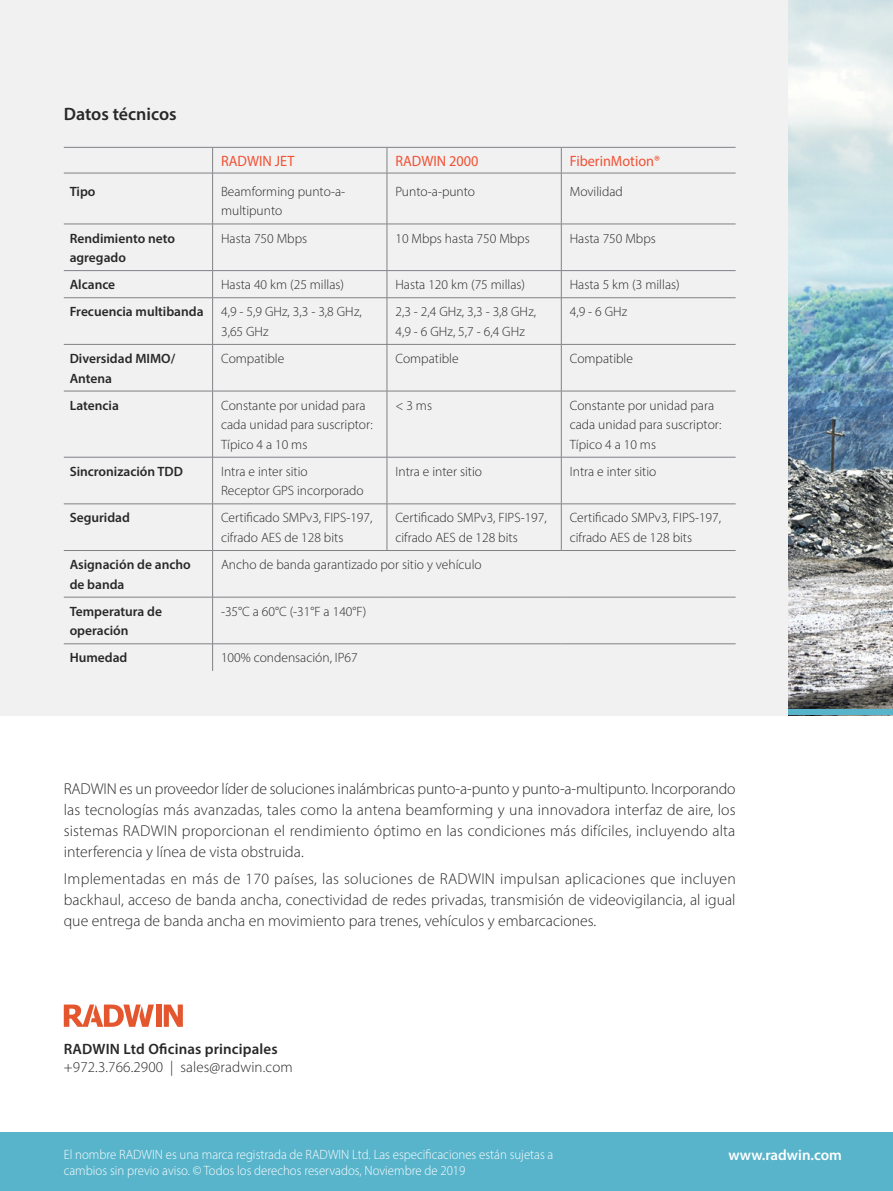
<style>
.page{position:relative;width:893px;height:1191px;background:#fff}
.page>*{position:absolute;margin:0;border:0;box-sizing:border-box;transform-origin:0 0}
.t1{font:600 18px "Myriad Pro";color:#292829}
.t2{font:300 15.75px/21px "Myriad Pro";color:#292829;text-align:justify}
.t3{font:15px "Myriad Pro";color:#f05133;scale:.95 1}
.t4{font:300 15px "Myriad Pro";letter-spacing:.01em;color:#292829}
.t5{font:600 15px "Myriad Pro";letter-spacing:.01em;color:#292829}
.t6{font:600 15px "Myriad Pro";color:#fff}
.t7{font:300 13.5px/19.5px "Myriad Pro";color:#292829}
.t8{font:600 13.5px/19.5px "Myriad Pro";color:#292829}
.t9{font:300 13.5px "Myriad Pro";color:#fff;scale:.95 1}
</style>
<div class="page">
<div style="left:0;top:0;width:893px;height:715px;background:#f1f1f2"></div>
<img style="left:788px;top:0;width:105px;height:710px">
<hr style="left:64px;top:147px;width:149px;height:1px;background:#808285">
<hr style="left:213px;top:147px;width:174px;height:1px;background:#808285">
<hr style="left:387px;top:147px;width:174px;height:1px;background:#808285">
<hr style="left:561px;top:147px;width:175px;height:1px;background:#808285">
<hr style="left:64px;top:173px;width:149px;height:1px;background:#808285">
<hr style="left:213px;top:173px;width:174px;height:1px;background:#808285">
<hr style="left:387px;top:173px;width:174px;height:1px;background:#808285">
<hr style="left:561px;top:173px;width:175px;height:1px;background:#808285">
<hr style="left:64px;top:224px;width:149px;height:1px;background:#808285">
<hr style="left:213px;top:224px;width:174px;height:1px;background:#808285">
<hr style="left:387px;top:224px;width:174px;height:1px;background:#808285">
<hr style="left:561px;top:224px;width:175px;height:1px;background:#808285">
<hr style="left:64px;top:270px;width:149px;height:1px;background:#808285">
<hr style="left:213px;top:270px;width:174px;height:1px;background:#808285">
<hr style="left:387px;top:270px;width:174px;height:1px;background:#808285">
<hr style="left:561px;top:270px;width:175px;height:1px;background:#808285">
<hr style="left:64px;top:297px;width:149px;height:1px;background:#808285">
<hr style="left:213px;top:297px;width:174px;height:1px;background:#808285">
<hr style="left:387px;top:297px;width:174px;height:1px;background:#808285">
<hr style="left:561px;top:297px;width:175px;height:1px;background:#808285">
<hr style="left:64px;top:344px;width:149px;height:1px;background:#808285">
<hr style="left:213px;top:344px;width:174px;height:1px;background:#808285">
<hr style="left:387px;top:344px;width:174px;height:1px;background:#808285">
<hr style="left:561px;top:344px;width:175px;height:1px;background:#808285">
<hr style="left:64px;top:391px;width:149px;height:1px;background:#808285">
<hr style="left:213px;top:391px;width:174px;height:1px;background:#808285">
<hr style="left:387px;top:391px;width:174px;height:1px;background:#808285">
<hr style="left:561px;top:391px;width:175px;height:1px;background:#808285">
<hr style="left:64px;top:457px;width:149px;height:1px;background:#808285">
<hr style="left:213px;top:457px;width:174px;height:1px;background:#808285">
<hr style="left:387px;top:457px;width:174px;height:1px;background:#808285">
<hr style="left:561px;top:457px;width:175px;height:1px;background:#808285">
<hr style="left:64px;top:503px;width:149px;height:1px;background:#808285">
<hr style="left:213px;top:503px;width:174px;height:1px;background:#808285">
<hr style="left:387px;top:503px;width:174px;height:1px;background:#808285">
<hr style="left:561px;top:503px;width:175px;height:1px;background:#808285">
<hr style="left:64px;top:550px;width:149px;height:1px;background:#808285">
<hr style="left:213px;top:550px;width:174px;height:1px;background:#808285">
<hr style="left:387px;top:550px;width:174px;height:1px;background:#808285">
<hr style="left:561px;top:550px;width:175px;height:1px;background:#808285">
<hr style="left:64px;top:597px;width:149px;height:1px;background:#808285">
<hr style="left:213px;top:597px;width:174px;height:1px;background:#808285">
<hr style="left:387px;top:597px;width:174px;height:1px;background:#808285">
<hr style="left:561px;top:597px;width:175px;height:1px;background:#808285">
<hr style="left:64px;top:643px;width:149px;height:1px;background:#808285">
<hr style="left:213px;top:643px;width:174px;height:1px;background:#808285">
<hr style="left:387px;top:643px;width:174px;height:1px;background:#808285">
<hr style="left:561px;top:643px;width:175px;height:1px;background:#808285">
<svg style="left:212px;top:148px;width:1px;height:25px"></svg>
<svg style="left:387px;top:148px;width:1px;height:25px"></svg>
<svg style="left:561px;top:148px;width:1px;height:25px"></svg>
<hr style="left:212px;top:173px;width:1px;height:51px;background:#808285">
<hr style="left:387px;top:173px;width:1px;height:51px;background:#808285">
<hr style="left:561px;top:173px;width:1px;height:51px;background:#808285">
<hr style="left:212px;top:224px;width:1px;height:46px;background:#808285">
<hr style="left:387px;top:224px;width:1px;height:46px;background:#808285">
<hr style="left:561px;top:224px;width:1px;height:46px;background:#808285">
<svg style="left:212px;top:271px;width:1px;height:26px"></svg>
<svg style="left:387px;top:271px;width:1px;height:26px"></svg>
<svg style="left:561px;top:271px;width:1px;height:26px"></svg>
<hr style="left:212px;top:298px;width:1px;height:46px;background:#808285">
<hr style="left:387px;top:298px;width:1px;height:46px;background:#808285">
<hr style="left:561px;top:298px;width:1px;height:46px;background:#808285">
<hr style="left:212px;top:344px;width:1px;height:47px;background:#808285">
<hr style="left:387px;top:344px;width:1px;height:47px;background:#808285">
<hr style="left:561px;top:344px;width:1px;height:47px;background:#808285">
<hr style="left:212px;top:391px;width:1px;height:66px;background:#808285">
<hr style="left:387px;top:391px;width:1px;height:66px;background:#808285">
<hr style="left:561px;top:391px;width:1px;height:66px;background:#808285">
<hr style="left:212px;top:457px;width:1px;height:46px;background:#808285">
<hr style="left:387px;top:457px;width:1px;height:46px;background:#808285">
<hr style="left:561px;top:457px;width:1px;height:46px;background:#808285">
<hr style="left:212px;top:504px;width:1px;height:46px;background:#808285">
<hr style="left:387px;top:504px;width:1px;height:46px;background:#808285">
<hr style="left:561px;top:504px;width:1px;height:46px;background:#808285">
<hr style="left:212px;top:551px;width:1px;height:46px;background:#808285">
<hr style="left:212px;top:597px;width:1px;height:46px;background:#808285">
<svg style="left:212px;top:644px;width:1px;height:27px"></svg>
<div style="left:788px;top:710px;width:105px;height:5px;background:#58b4cb"></div>
<div style="left:156px;top:1004px;width:5px;height:22px;background:#e4562e"></div>
<svg style="left:164px;top:1004px;width:19px;height:22px"></svg>
<svg style="left:64px;top:1004px;width:90px;height:22px"></svg>
<div style="left:0;top:1132px;width:893px;height:59px;background:#58b4cb"></div>
<h1 class="t1" style="left:64px;top:102px;width:114px">Datos técnicos</h1>
<p class="t3" style="left:221px;top:151px;width:79px">RADWIN JET</p>
<p class="t3" style="left:395px;top:151px;width:89px">RADWIN 2000</p>
<p class="t3" style="left:570px;top:151px;width:96px">FiberinMotion®</p>
<p class="t8" style="left:70px;top:181px;width:27px">Tipo</p>
<p class="t7" style="left:221px;top:181px;width:126px">Beamforming punto-a&shy;multipunto</p>
<p class="t7" style="left:395px;top:181px;width:81px">Punto-a-punto</p>
<p class="t7" style="left:570px;top:181px;width:55px">Movilidad</p>
<p class="t8" style="left:70px;top:228px;width:107px">Rendimiento neto agregado</p>
<p class="t7" style="left:221px;top:228px;width:88px">Hasta 750 Mbps</p>
<p class="t7" style="left:395px;top:228px;width:136px">10 Mbps hasta 750 Mbps</p>
<p class="t7" style="left:570px;top:228px;width:88px">Hasta 750 Mbps</p>
<p class="t8" style="left:70px;top:275px;width:47px">Alcance</p>
<p class="t7" style="left:221px;top:275px;width:125px">Hasta 40 km (25 millas)</p>
<p class="t7" style="left:395px;top:275px;width:131px">Hasta 120 km (75 millas)</p>
<p class="t7" style="left:570px;top:275px;width:111px">Hasta 5 km (3 millas)</p>
<p class="t8" style="left:70px;top:302px;width:135px">Frecuencia multibanda</p>
<p class="t7" style="left:221px;top:302px;width:142px">4,9 - 5,9 GHz, 3,3 - 3,8 GHz,<br>3,65 GHz</p>
<p class="t7" style="left:395px;top:302px;width:142px">2,3 - 2,4 GHz, 3,3 - 3,8 GHz,<br>4,9 - 6 GHz, 5,7 - 6,4 GHz</p>
<p class="t7" style="left:570px;top:302px;width:59px">4,9 - 6 GHz</p>
<p class="t8" style="left:70px;top:348px;width:107px">Diversidad MIMO/<br>Antena</p>
<p class="t7" style="left:221px;top:349px;width:65px">Compatible</p>
<p class="t7" style="left:395px;top:349px;width:65px">Compatible</p>
<p class="t7" style="left:570px;top:349px;width:65px">Compatible</p>
<p class="t8" style="left:70px;top:395px;width:51px">Latencia</p>
<p class="t7" style="left:221px;top:395px;width:153px">Constante por unidad para cada unidad para suscriptor:<br>Típico 4 a 10 ms</p>
<p class="t7" style="left:395px;top:395px;width:38px">&lt; 3 ms</p>
<p class="t7" style="left:570px;top:395px;width:153px">Constante por unidad para cada unidad para suscriptor:<br>Típico 4 a 10 ms</p>
<p class="t8" style="left:70px;top:461px;width:115px">Sincronización TDD</p>
<p class="t7" style="left:221px;top:461px;width:144px">Intra e inter sitio<br>Receptor GPS incorporado</p>
<p class="t7" style="left:395px;top:461px;width:88px">Intra e inter sitio</p>
<p class="t7" style="left:570px;top:461px;width:88px">Intra e inter sitio</p>
<p class="t8" style="left:70px;top:508px;width:62px">Seguridad</p>
<p class="t7" style="left:221px;top:508px;width:153px">Certificado SMPv3, FIPS-197, cifrado AES de 128 bits</p>
<p class="t7" style="left:395px;top:508px;width:153px">Certificado SMPv3, FIPS-197, cifrado AES de 128 bits</p>
<p class="t7" style="left:570px;top:508px;width:153px">Certificado SMPv3, FIPS-197, cifrado AES de 128 bits</p>
<p class="t8" style="left:70px;top:554px;width:123px">Asignación de ancho de banda</p>
<p class="t7" style="left:221px;top:555px;width:262px">Ancho de banda garantizado por sitio y vehículo</p>
<p class="t8" style="left:70px;top:601px;width:94px">Temperatura de operación</p>
<p class="t7" style="left:221px;top:601px;width:147px">-35°C a 60°C (-31°F a 140°F)</p>
<p class="t8" style="left:70px;top:648px;width:59px">Humedad</p>
<p class="t7" style="left:221px;top:648px;width:138px">100% condensación, IP67</p>
<p class="t2" style="left:64px;top:778px;width:673px">RADWIN es un proveedor líder de soluciones inalámbricas punto-a-punto y punto-a-multipunto. Incorporando las tecnologías más avanzadas, tales como la antena beamforming y una innovadora interfaz de aire, los sistemas RADWIN proporcionan el rendimiento óptimo en las condiciones más difíciles, incluyendo alta interferencia y línea de vista obstruida.</p>
<p class="t2" style="left:64px;top:868px;width:673px">Implementadas en más de 170 países, las soluciones de RADWIN impulsan aplicaciones que incluyen backhaul, acceso de banda ancha, conectividad de redes privadas, transmisión de videovigilancia, al igual que entrega de banda ancha en movimiento para trenes, vehículos y embarcaciones.</p>
<p class="t5" style="left:64px;top:1039px;width:215px">RADWIN Ltd Oficinas principales</p>
<p class="t4" style="left:64px;top:1058px;width:231px">+972.3.766.2900 | sales@radwin.com</p>
<p class="t9" style="left:64px;top:1146px;width:517px">El nombre RADWIN es una marca registrada de RADWIN Ltd. Las especificaciones están sujetas a</p>
<p class="t6" style="left:728px;top:1145px;width:115px">www.radwin.com</p>
<p class="t9" style="left:64px;top:1162px;width:424px">cambios sin previo aviso. © Todos los derechos reservados, Noviembre de 2019</p>
</div>
